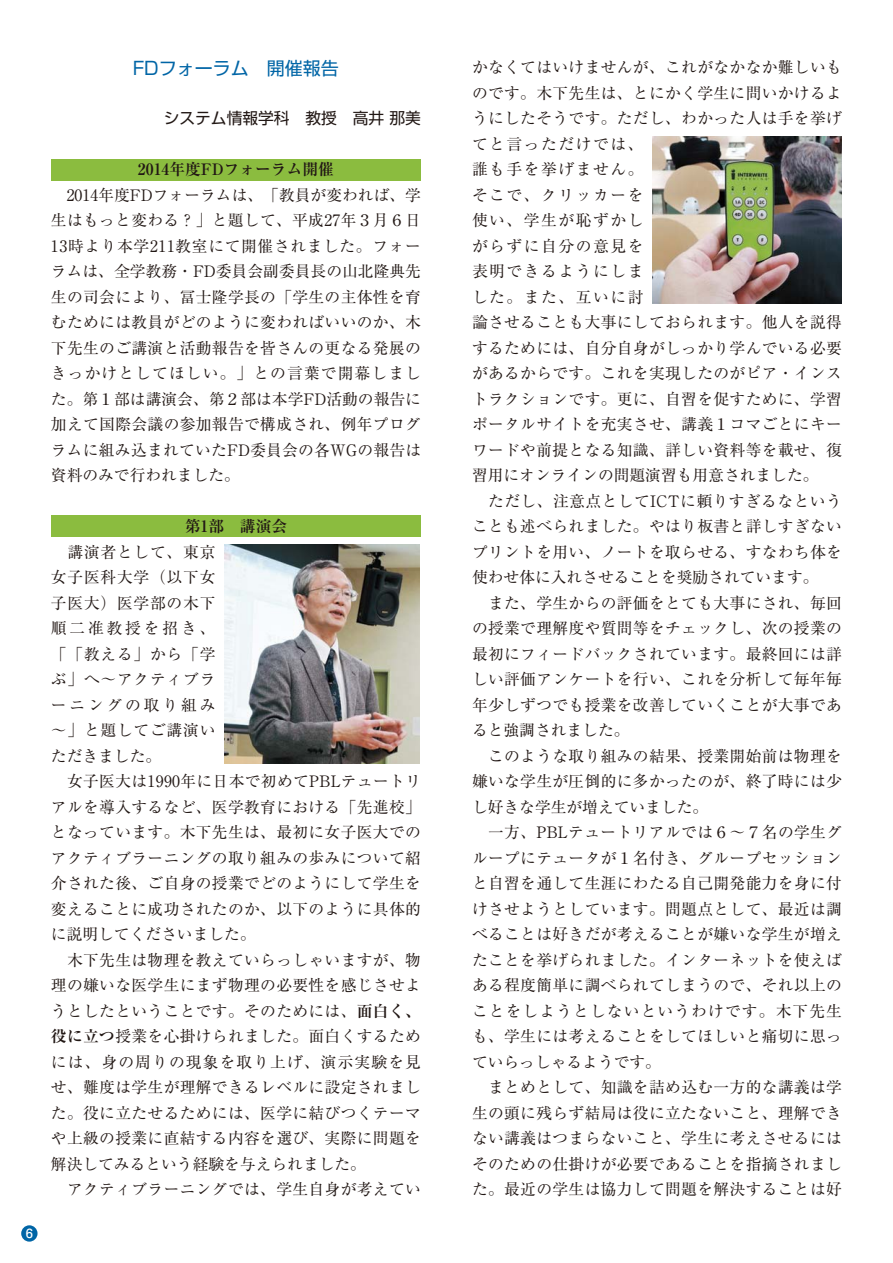
<style>
.page{position:relative;width:893px;height:1263px;background:#fff}
.page>*{position:absolute;margin:0;border:0;box-sizing:border-box;transform-origin:0 0}
.t1{font:18px "Shin Go Pro Regular 90 msp RKSJ H";color:#0065a6}
.t2{font:15.75px/25.5px "Ryumin Pro Regular 90 msp RKSJ H";letter-spacing:.02em;color:#221815}
.t3{font:15.75px "Ryumin Pro Bold 90 msp RKSJ H";color:#221815}
.t4{font:15.75px "Shin Go Pro Regular 90 msp RKSJ H";color:#221815}
.t5{font:11.55px "Shin M Go Pro Medium 90 msp RKSJ H";color:#fff}
.s1{font-family:"Ryumin Pro Bold 90 msp RKSJ H"}
</style>
<div class="page">
<div style="left:51px;top:159px;width:370px;height:21px;background:#8bbc3f"></div>
<div style="left:51px;top:516px;width:370px;height:21px;background:#8bbc3f"></div>
<div style="left:21px;top:1225px;width:17px;height:17px;background:#0065a6;border-radius:50%"></div>
<img style="left:224px;top:544px;width:195px;height:219px">
<img style="left:652px;top:136px;width:189px;height:167px">
<p class="t5" style="left:26px;top:1230px;width:9px">26</p>
<p class="t1" style="left:133px;top:62px;width:208px">FDフォーラム　開催報告</p>
<p class="t4" style="left:164px;top:113px;width:259px">システム情報学科　教授　高井 那美</p>
<p class="t3" style="left:138px;top:164px;width:197px">2014年度FDフォーラム開催</p>
<p class="t2" style="left:51px;top:184px;width:372px;text-align:justify">　2014年度FDフォーラムは、「教員が変われば、学生はもっと変わる？」と題して、平成27年３月６日13時より本学211教室にて開催されました。フォーラムは、全学教務・FD委員会副委員長の山北隆典先生の司会により、冨士隆学長の「学生の主体性を育むためには教員がどのように変わればいいのか、木下先生のご講演と活動報告を皆さんの更なる発展のきっかけとしてほしい。」との言葉で開幕しました。第１部は講演会、第２部は本学FD活動の報告に加えて国際会議の参加報告で構成され、例年プログラムに組み込まれていたFD委員会の各WGの報告は資料のみで行われました。</p>
<p class="t3" style="left:185px;top:521px;width:104px">第1部　講演会</p>
<p class="t2" style="left:51px;top:541px;width:372px">　講演者として、東京<br>女子医科大学（以下女<br>子医大）医学部の木下<br>順二准教授を招き、<br>「「教える」から「学<br>ぶ」へ～アクティブラ<br>ーニングの取り組み<br>～」と題してご講演い<br>ただきました。<br>　女子医大は1990年に日本で初めてPBLテュートリアルを導入するなど、医学教育における「先進校」となっています。木下先生は、最初に女子医大でのアクティブラーニングの取り組みの歩みについて紹介された後、ご自身の授業でどのようにして学生を変えることに成功されたのか、以下のように具体的に説明してくださいました。<br>　木下先生は物理を教えていらっしゃいますが、物理の嫌いな医学生にまず物理の必要性を感じさせようとしたということです。そのためには、<span class="s1">面白く、役に立つ</span>授業を心掛けられました。面白くするためには、身の周りの現象を取り上げ、演示実験を見せ、難度は学生が理解できるレベルに設定されました。役に立たせるためには、医学に結びつくテーマや上級の授業に直結する内容を選び、実際に問題を解決してみるという経験を与えられました。<br>　アクティブラーニングでは、学生自身が考えてい</p>
<p class="t2" style="left:472px;top:57px;width:372px">かなくてはいけませんが、これがなかなか難しいものです。木下先生は、とにかく学生に問いかけるようにしたそうです。ただし、わかった人は手を挙げてと言っただけでは、<br>誰も手を挙げません。<br>そこで、クリッカーを<br>使い、学生が恥ずかし<br>がらずに自分の意見を<br>表明できるようにしま<br>した。また、互いに討<br>論させることも大事にしておられます。他人を説得するためには、自分自身がしっかり学んでいる必要があるからです。これを実現したのがピア・インストラクションです。更に、自習を促すために、学習ポータルサイトを充実させ、講義１コマごとにキーワードや前提となる知識、詳しい資料等を載せ、復習用にオンラインの問題演習も用意されました。<br>　ただし、注意点としてICTに頼りすぎるなということも述べられました。やはり板書と詳しすぎないプリントを用い、ノートを取らせる、すなわち体を使わせ体に入れさせることを奨励されています。<br>　また、学生からの評価をとても大事にされ、毎回の授業で理解度や質問等をチェックし、次の授業の最初にフィードバックされています。最終回には詳しい評価アンケートを行い、これを分析して毎年毎年少しずつでも授業を改善していくことが大事であると強調されました。<br>　このような取り組みの結果、授業開始前は物理を嫌いな学生が圧倒的に多かったのが、終了時には少し好きな学生が増えていました。<br>　一方、PBLテュートリアルでは６～７名の学生グループにテュータが１名付き、グループセッションと自習を通して生涯にわたる自己開発能力を身に付けさせようとしています。問題点として、最近は調べることは好きだが考えることが嫌いな学生が増えたことを挙げられました。インターネットを使えばある程度簡単に調べられてしまうので、それ以上のことをしようとしないというわけです。木下先生も、学生には考えることをしてほしいと痛切に思っていらっしゃるようです。<br>　まとめとして、知識を詰め込む一方的な講義は学生の頭に残らず結局は役に立たないこと、理解できない講義はつまらないこと、学生に考えさせるにはそのための仕掛けが必要であることを指摘されました。最近の学生は協力して問題を解決することは好</p>
</div>
